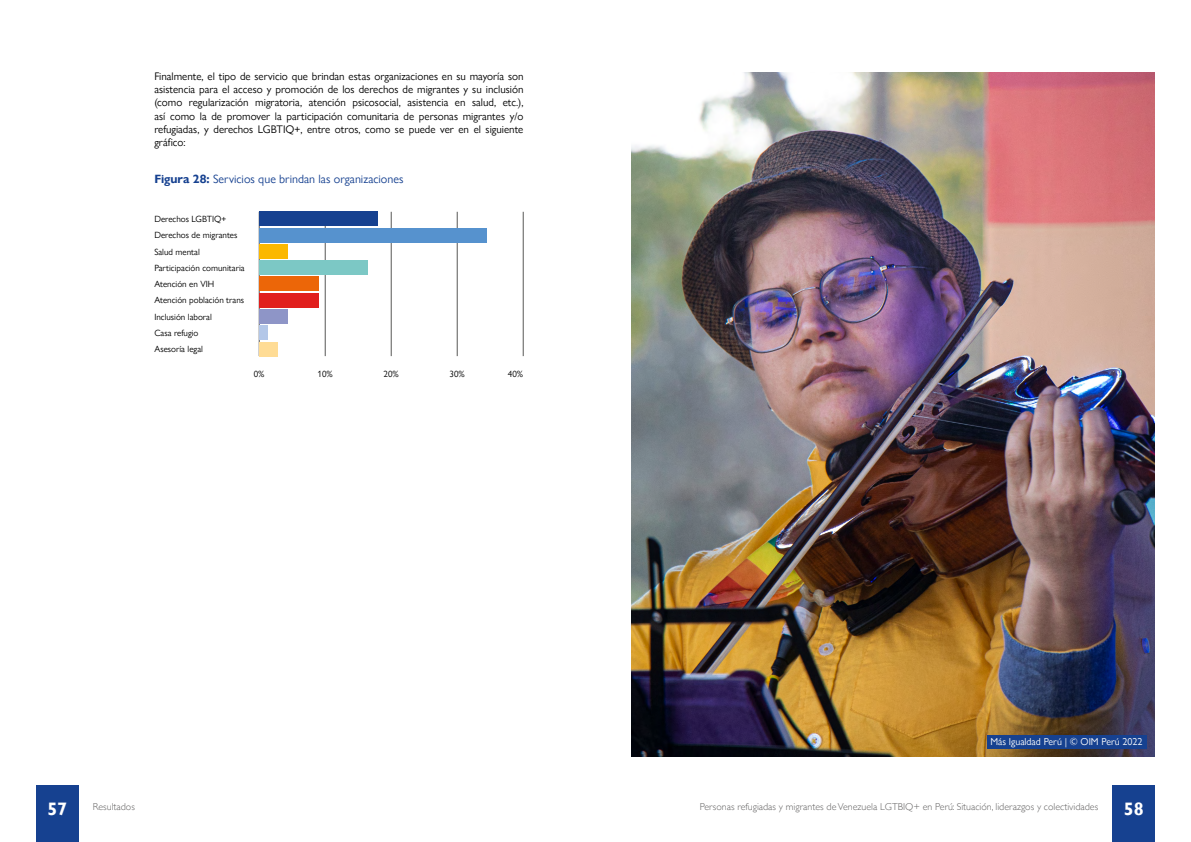
<style>
.page{position:relative;width:1191px;height:842px;background:#fff}
.page>*{position:absolute;margin:0;border:0;box-sizing:border-box;transform-origin:0 0}
.t1{font:700 18px "Gill Sans";color:#fff}
.t2{font:12px "Gill Sans Nova";color:#164190}
.t3{font:11px/13.2px "Gill Sans Nova";color:#000;text-align:justify}
.t4{font:300 10px "Gill Sans";color:#646363}
.t5{font:10px "Gill Sans Nova";color:#fff}
.t6{font:9px/16.3px "Gill Sans Nova";color:#000}
.s1{font-weight:700}
</style>
<div class="page">
<div style="left:36px;top:785px;width:43px;height:57px;background:#164190"></div>
<div style="left:1112px;top:785px;width:43px;height:57px;background:#164190"></div>
<hr style="left:259px;top:212px;width:1px;height:144px;background:#575756">
<hr style="left:325px;top:212px;width:1px;height:144px;background:#575756">
<hr style="left:391px;top:212px;width:1px;height:144px;background:#575756">
<hr style="left:457px;top:212px;width:1px;height:144px;background:#575756">
<hr style="left:523px;top:212px;width:1px;height:144px;background:#575756">
<div style="left:259px;top:212px;width:118px;height:14px;background:#164190"></div>
<div style="left:259px;top:228px;width:228px;height:14px;background:#5692ce"></div>
<div style="left:259px;top:244px;width:29px;height:14px;background:#fbb800"></div>
<div style="left:259px;top:261px;width:109px;height:14px;background:#7cc8c5"></div>
<div style="left:259px;top:277px;width:59px;height:14px;background:#ec6608"></div>
<div style="left:259px;top:293px;width:59px;height:14px;background:#e11f1d"></div>
<div style="left:259px;top:309px;width:29px;height:15px;background:#8e95c7"></div>
<div style="left:259px;top:326px;width:9px;height:14px;background:#b3c7e8"></div>
<div style="left:259px;top:342px;width:18px;height:14px;background:#ffdc95"></div>
<img style="left:631px;top:72px;width:524px;height:685px">
<div style="left:986px;top:735px;width:160px;height:13px;background:#164190"></div>
<p class="t3" style="left:154px;top:70px;width:371px">Finalmente, el tipo de servicio que brindan estas organizaciones en su mayoría son asistencia para el acceso y promoción de los derechos de migrantes y su inclusión (como regularización migratoria, atención psicosocial, asistencia en salud, etc.), así como la de promover la participación comunitaria de personas migrantes y/o refugiadas, y derechos LGBTIQ+, entre otros, como se puede ver en el siguiente gráfico:</p>
<p class="t2" style="left:154px;top:172px;width:251px"><span class="s1">Figura 28:</span> Servicios que brindan las organizaciones</p>
<p class="t6" style="left:154px;top:211px;width:92px">Derechos LGBTIQ+<br>Derechos de migrantes<br>Salud mental<br>Participación comunitaria<br>Atención en VIH<br>Atención población trans<br>Inclusión laboral<br>Casa refugio<br>Asesoría legal</p>
<p class="t6" style="left:254px;top:365px;width:12px">0%</p>
<p class="t6" style="left:317px;top:365px;width:17px">10%</p>
<p class="t6" style="left:383px;top:365px;width:17px">20%</p>
<p class="t6" style="left:449px;top:365px;width:17px">30%</p>
<p class="t6" style="left:508px;top:365px;width:17px">40%</p>
<p class="t5" style="left:990px;top:735px;width:154px">Más Igualdad Perú | © OIM Perú 2022</p>
<h1 class="t1" style="left:47px;top:798px;width:21px">57</h1>
<h1 class="t1" style="left:1123px;top:798px;width:21px">58</h1>
<p class="t4" style="left:700px;top:798px;width:400px">Personas refugiadas y migrantes de Venezuela LGTBIQ+ en Perú: Situación, liderazgos y colectividades</p>
<p class="t4" style="left:93px;top:798px;width:44px">Resultados</p>
</div>
